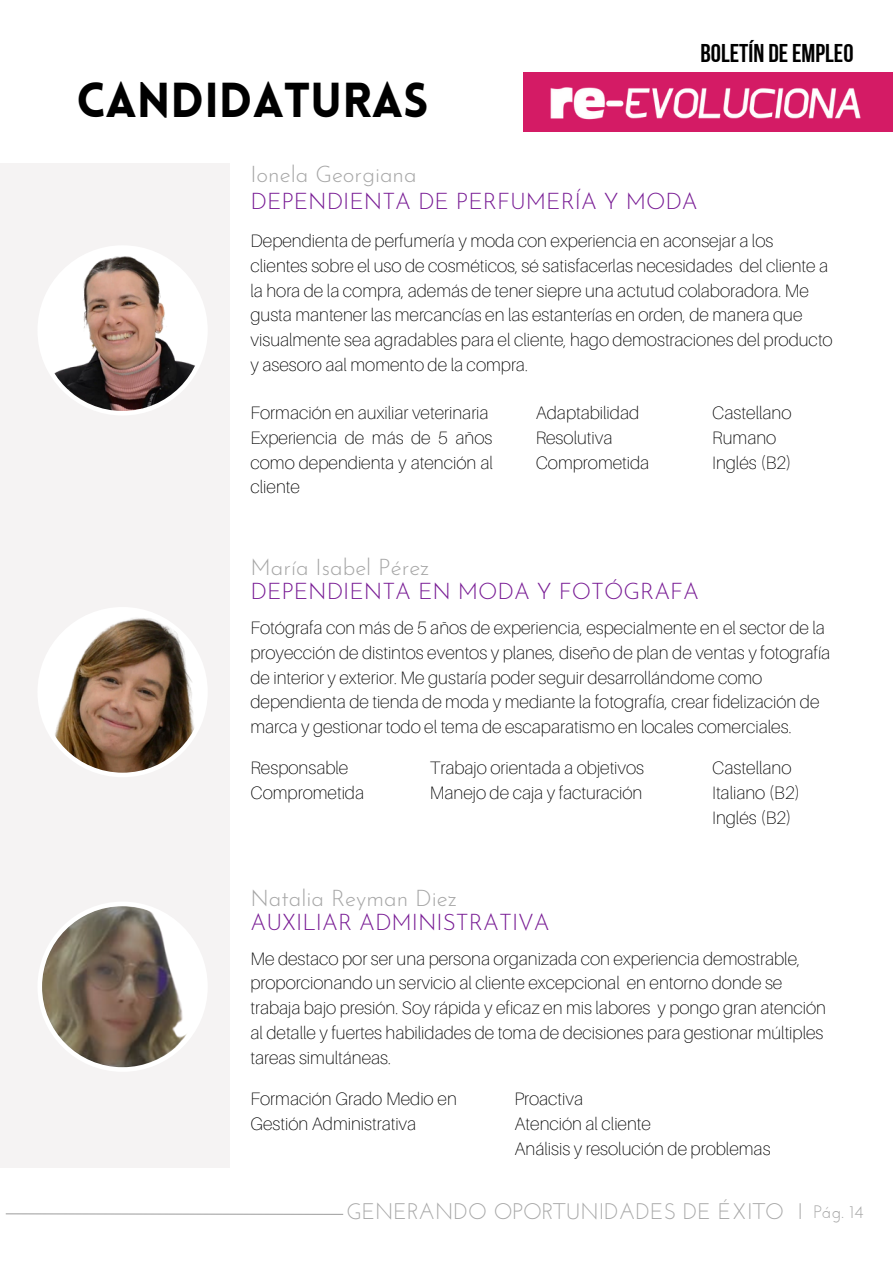
<style>
.page{position:relative;width:893px;height:1264px;background:#fff}
.page>*{position:absolute;margin:0;border:0;box-sizing:border-box;transform-origin:0 0}
.t1{font:900 48px "Lovelo";color:#000}
.t2{font:25.65px "Bebas Neue Cyrillic";color:#000}
.t3{font:300 22.5px "Josefin Sans";color:#781b94}
.t4{font:300 22.5px "Josefin Sans";color:#a6a6a6}
.t5{font:22.5px "Josefin Sans";color:#a6a6a6}
.t6{font:100 18px/24.8px "Aileron";color:#000}
.s1{font-size:18px}
</style>
<div class="page">
<div style="left:523px;top:73px;width:369px;height:59px;background:#d41b65"></div>
<img style="left:550px;top:87px;width:311px;height:33px">
<div style="left:0;top:164px;width:229px;height:1003px;background:#f5f3f3"></div>
<div style="left:37px;top:245px;width:171px;height:170px;background:#fff;border-radius:50%"></div>
<img style="left:42px;top:250px;width:161px;height:161px;border-radius:50%">
<div style="left:37px;top:607px;width:171px;height:170px;background:#fff;border-radius:50%"></div>
<img style="left:42px;top:611px;width:161px;height:161px;border-radius:50%">
<div style="left:37px;top:901px;width:171px;height:170px;background:#fff;border-radius:50%"></div>
<img style="left:42px;top:906px;width:161px;height:161px;border-radius:50%">
<svg style="left:5px;top:1213px;width:339px;height:2px"></svg>
<h1 class="t1" style="left:77px;top:81px;width:353px">CANDIDATURAS</h1>
<p class="t4" style="left:250px;top:165px;width:168px">Ionela Georgiana</p>
<h2 class="t2" style="left:700px;top:43px;width:154px">BOLETÍN DEEMPLEO</h2>
<p class="t3" style="left:250px;top:192px;width:449px">DEPENDIENTA DE PERFUMERÍA Y MODA</p>
<p class="t6" style="left:250px;top:228px;width:583px">Dependienta de perfumería y moda con experiencia en aconsejar a los clientes sobre el uso de cosméticos, sé satisfacerlas necesidades del cliente a la hora de la compra, además de tener siepre una actutud colaboradora. Me gusta mantener las mercancías en las estanterías en orden, de manera que visualmente sea agradables para el cliente, hago demostraciones del producto y asesoro aal momento de la compra.</p>
<p class="t6" style="left:250px;top:400px;width:244px">Formación en auxiliar veterinaria<br>Experiencia de más de 5 años como dependienta y atención al cliente</p>
<p class="t6" style="left:712px;top:400px;width:81px">Castellano<br>Rumano<br>Inglés (B2)</p>
<p class="t6" style="left:535px;top:400px;width:115px">Adaptabilidad<br>Resolutiva<br>Comprometida</p>
<p class="t4" style="left:250px;top:558px;width:180px">María Isabel Pérez</p>
<p class="t3" style="left:250px;top:582px;width:450px">DEPENDIENTA EN MODA Y FOTÓGRAFA</p>
<p class="t6" style="left:250px;top:615px;width:581px">Fotógrafa con más de 5 años de experiencia, especialmente en el sector de la proyección de distintos eventos y planes, diseño de plan de ventas y fotografía de interior y exterior. Me gustaría poder seguir desarrollándome como dependienta de tienda de moda y mediante la fotografía, crear fidelización de marca y gestionar todo el tema de escaparatismo en locales comerciales.</p>
<p class="t6" style="left:250px;top:755px;width:115px">Responsable<br>Comprometida</p>
<p class="t6" style="left:712px;top:755px;width:89px">Castellano<br>Italiano (B2)<br>Inglés (B2)</p>
<p class="t6" style="left:430px;top:755px;width:216px">Trabajo orientada a objetivos<br>Manejo de caja y facturación</p>
<p class="t4" style="left:250px;top:888px;width:208px">Natalia Reyman Diez</p>
<p class="t3" style="left:250px;top:913px;width:301px">AUXILIAR ADMINISTRATIVA</p>
<p class="t6" style="left:250px;top:945px;width:577px">Me destaco por ser una persona organizada con experiencia demostrable, proporcionando un servicio al cliente excepcional en entorno donde se trabaja bajo presión. Soy rápida y eficaz en mis labores y pongo gran atención al detalle y fuertes habilidades de toma de decisiones para gestionar múltiples tareas simultáneas.</p>
<p class="t6" style="left:250px;top:1085px;width:208px">Formación Grado Medio en<br>Gestión Administrativa</p>
<p class="t6" style="left:514px;top:1085px;width:258px">Proactiva<br>Atención al cliente<br>Análisis y resolución de problemas</p>
<p class="t5" style="left:346px;top:1202px;width:518px">GENERANDO OPORTUNIDADES DE ÉXITO I <span class="s1">Pág. 14</span></p>
</div>
